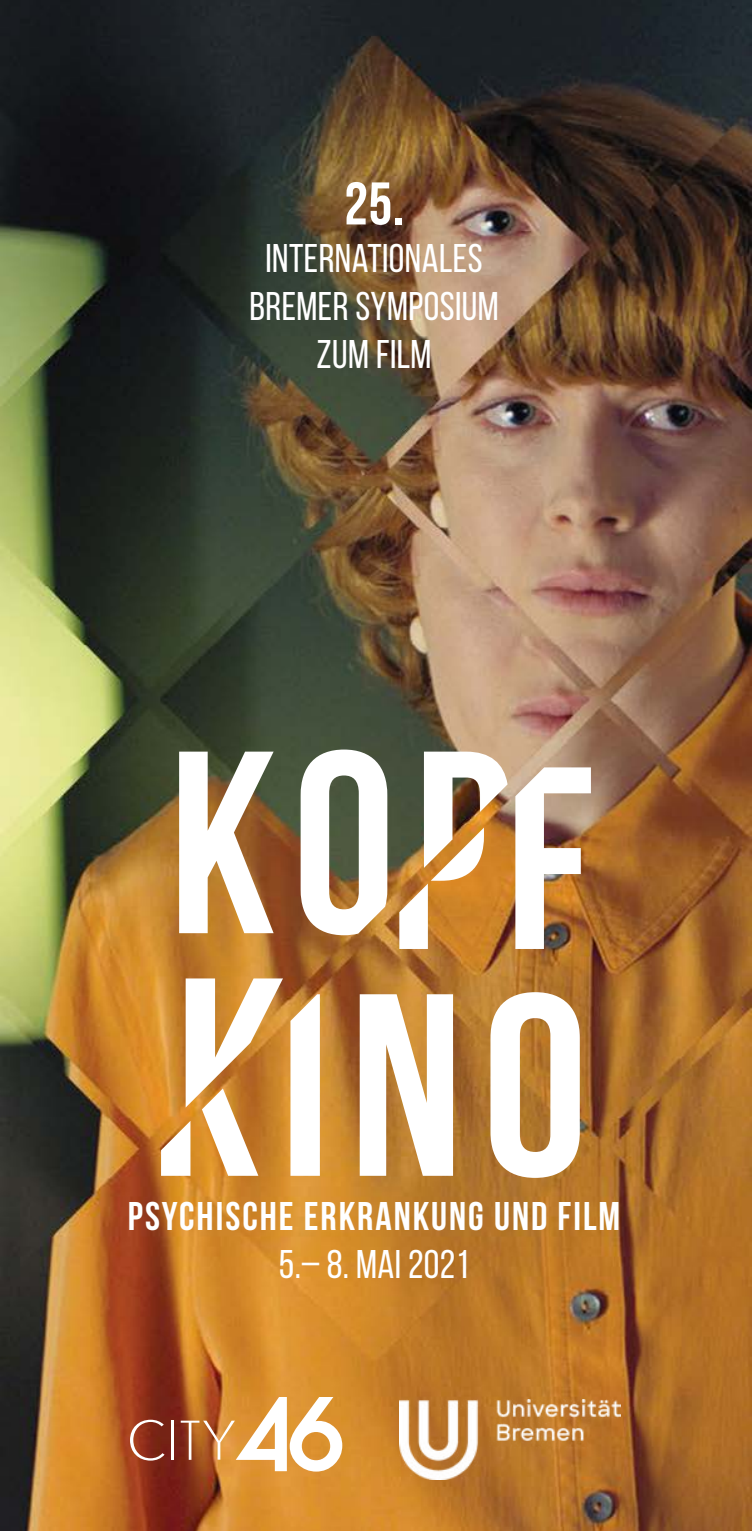
<style>
.page{position:relative;width:752px;height:1531px;background:#fff}
.page>*{position:absolute;margin:0;border:0;box-sizing:border-box;transform-origin:0 0}
.t1{font:700 60px "Bebas Neue";color:#fff}
.t2{font:40px/48px "Bebas Neue";letter-spacing:.01em;color:#fff;text-align:center}
.t3{font:700 40px "Bebas Neue";letter-spacing:.05em;color:#fff}
</style>
<div class="page">
<img style="left:0;top:0;width:751px;height:1531px">
<svg style="left:161px;top:992px;width:418px;height:186px"></svg>
<img style="left:399px;top:767px;width:191px;height:182px">
<svg style="left:101px;top:1397px;width:241px;height:87px"></svg>
<img style="left:399px;top:1400px;width:221px;height:79px">
<svg style="left:185px;top:978px;width:98px;height:129px"></svg>
<svg style="left:179px;top:749px;width:361px;height:186px"></svg>
<h1 class="t1" style="left:344px;top:171px;width:61px">25.</h1>
<p class="t2" style="left:249px;top:234px;width:250px">INTERNATIONALES<br>BREMER SYMPOSIUM<br>ZUM FILM</p>
<p class="t3" style="left:128px;top:1194px;width:493px">PSYCHISCHE ERKRANKUNG UND FILM</p>
<p class="t2" style="left:279px;top:1239px;width:192px">5.– 8. MAI 2021</p>
</div>
